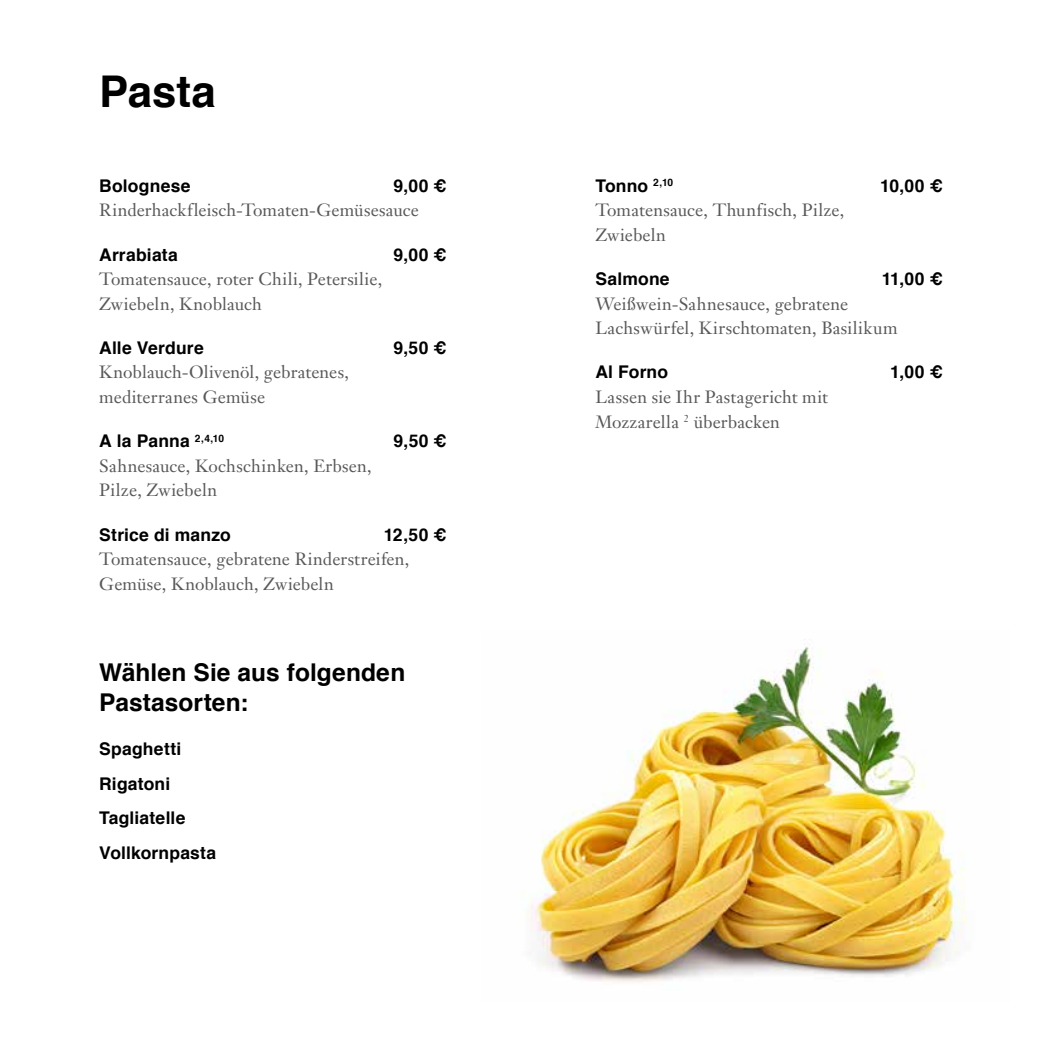
<style>
.page{position:relative;width:1042px;height:1042px;background:#fff}
.page>*{position:absolute;margin:0;border:0;box-sizing:border-box;transform-origin:0 0}
.t1{font:700 43.75px "Helvetica";color:#000}
.t2{font:700 24.5px/29.8px "Helvetica";letter-spacing:.005em;color:#000}
.t3{font:17.5px/24.5px "Janson Text LT Std";letter-spacing:.01em;color:#58585a}
.t4{font:700 17.5px/34.5px "Helvetica";letter-spacing:.01em;color:#000}
</style>
<div class="page">
<img style="left:521px;top:639px;width:445px;height:343px">
<h1 class="t1" style="left:99px;top:57px;width:118px">Pasta</h1>
<p class="t4" style="left:99px;top:169px;width:93px">Bolognese</p>
<p class="t4" style="left:393px;top:169px;width:55px">9,00 €</p>
<p class="t3" style="left:99px;top:198px;width:321px">Rinderhackfleisch-Tomaten-Gemüsesauce</p>
<p class="t4" style="left:99px;top:237px;width:80px">Arrabiata</p>
<p class="t4" style="left:393px;top:237px;width:55px">9,00 €</p>
<p class="t3" style="left:99px;top:267px;width:284px">Tomatensauce, roter Chili, Petersilie,<br>Zwiebeln, Knoblauch</p>
<p class="t4" style="left:99px;top:331px;width:106px">Alle Verdure</p>
<p class="t4" style="left:393px;top:331px;width:55px">9,50 €</p>
<p class="t3" style="left:99px;top:360px;width:251px">Knoblauch-Olivenöl, gebratenes, mediterranes Gemüse</p>
<p class="t4" style="left:99px;top:424px;width:126px">A la Panna <sup>2,4,10</sup></p>
<p class="t4" style="left:393px;top:424px;width:55px">9,50 €</p>
<p class="t3" style="left:99px;top:453px;width:274px">Sahnesauce, Kochschinken, Erbsen,<br>Pilze, Zwiebeln</p>
<p class="t4" style="left:99px;top:517px;width:133px">Strice di manzo</p>
<p class="t4" style="left:384px;top:517px;width:64px">12,50 €</p>
<p class="t3" style="left:99px;top:547px;width:312px">Tomatensauce, gebratene Rinderstreifen,<br>Gemüse, Knoblauch, Zwiebeln</p>
<h2 class="t2" style="left:99px;top:658px;width:308px">Wählen Sie aus folgenden<br>Pastasorten:</h2>
<p class="t4" style="left:99px;top:732px;width:118px">Spaghetti<br>Rigatoni<br>Tagliatelle<br>Vollkornpasta</p>
<p class="t4" style="left:595px;top:169px;width:79px">Tonno <sup>2,10</sup></p>
<p class="t4" style="left:880px;top:169px;width:64px">10,00 €</p>
<p class="t3" style="left:595px;top:198px;width:251px">Tomatensauce, Thunfisch, Pilze,<br>Zwiebeln</p>
<p class="t4" style="left:595px;top:262px;width:76px">Salmone</p>
<p class="t4" style="left:881px;top:262px;width:63px">11,00 €</p>
<p class="t3" style="left:595px;top:291px;width:304px">Weißwein-Sahnesauce, gebratene<br>Lachswürfel, Kirschtomaten, Basilikum</p>
<p class="t4" style="left:595px;top:355px;width:74px">Al Forno</p>
<p class="t4" style="left:890px;top:355px;width:54px">1,00 €</p>
<p class="t3" style="left:595px;top:384px;width:234px">Lassen sie Ihr Pastagericht mit<br>Mozzarella <sup>2</sup> überbacken</p>
</div>
